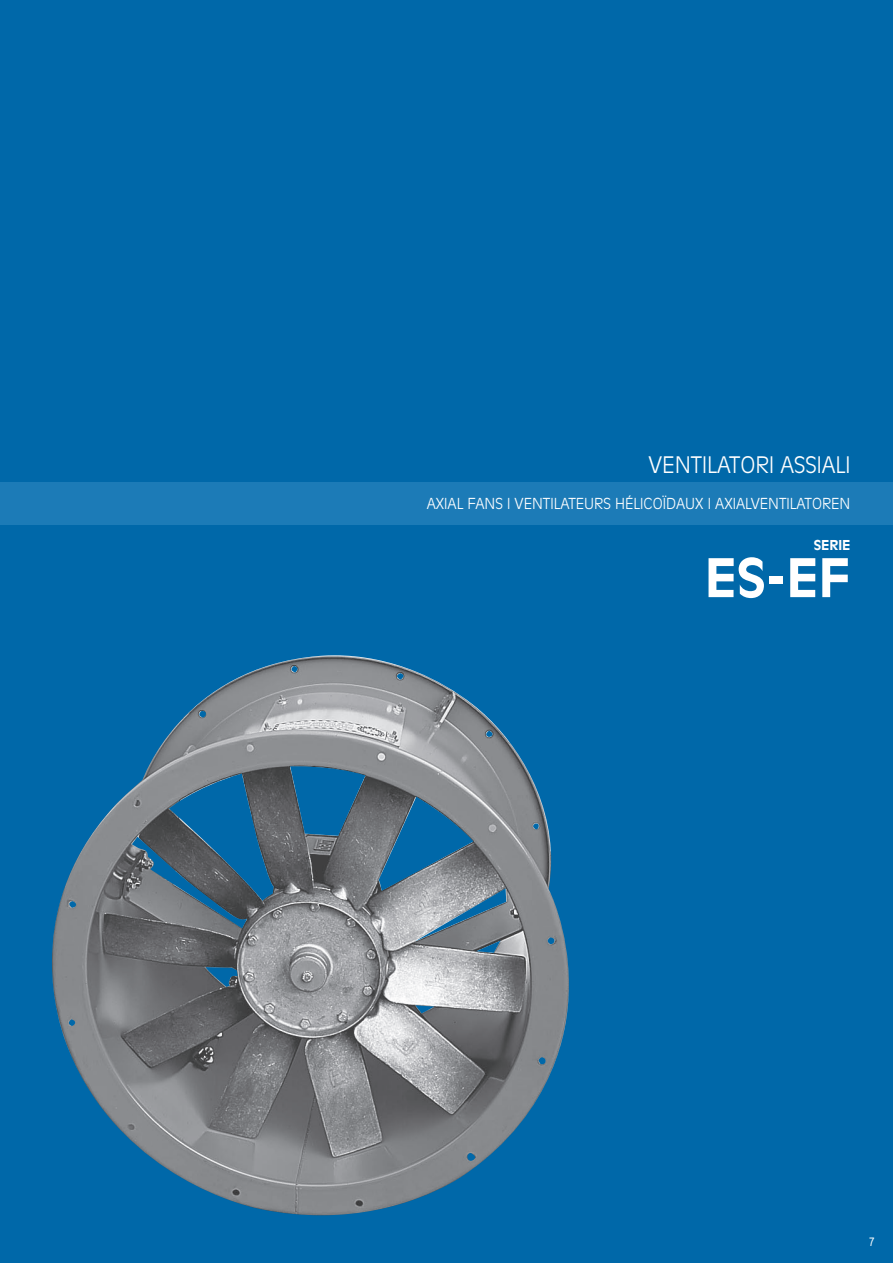
<style>
.page{position:relative;width:893px;height:1263px;background:#0068a9}
.page>*{position:absolute;margin:0;border:0;box-sizing:border-box;transform-origin:0 0}
.t1{font:700 52.5px "Antique Olive";color:#fff}
.t2{font:300 22.5px "Antique Olive";color:#fff}
.t3{font:300 15px "Antique Olive";color:#fff}
.t4{font:700 13.5px "Antique Olive";color:#fff}
.t5{font:12px "Arial Narrow";color:#fff}
</style>
<div class="page">
<div style="left:0;top:483px;width:893px;height:42px;background:#1c7bb7"></div>
<img style="left:52px;top:655px;width:517px;height:560px">
<h2 class="t2" style="left:648px;top:451px;width:13px">VENTILATORI</h2>
<h2 class="t2" style="left:780px;top:451px;width:11px">ASSIALI</h2>
<p class="t3" style="left:427px;top:494px;width:425px">AXIAL FANS I VENTILATEURS HÉLICOÏDAUX I AXIALVENTILATOREN</p>
<p class="t4" style="left:814px;top:536px;width:36px">SERIE</p>
<h1 class="t1" style="left:705px;top:546px;width:147px">ES-EF</h1>
<p class="t5" style="left:869px;top:1235px;width:7px">7</p>
</div>
